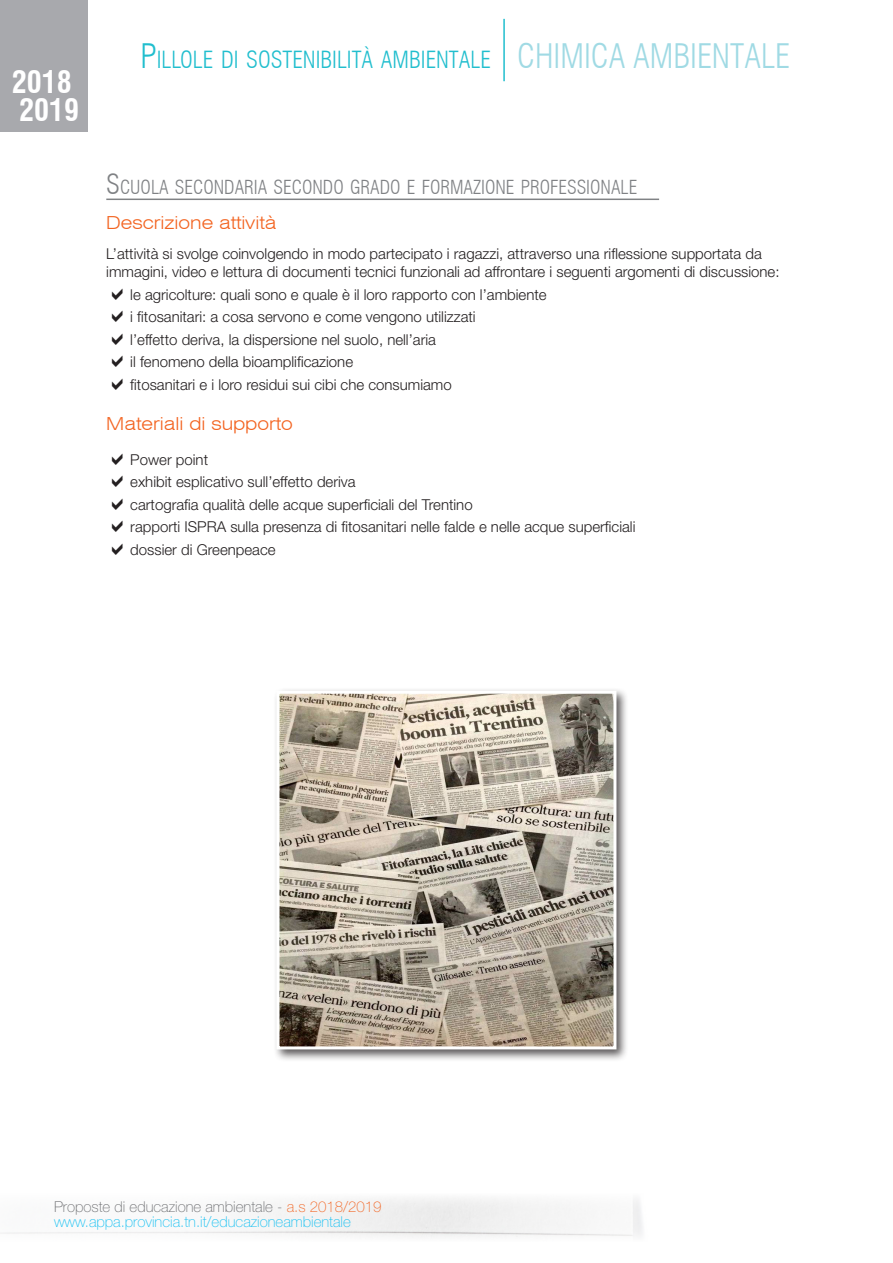
<style>
.page{position:relative;width:893px;height:1263px;background:#fff}
.page>*{position:absolute;margin:0;border:0;box-sizing:border-box;transform-origin:0 0}
.t1{font:700 condensed 30px/27.8px "Swiss 721 BT";color:#fff}
.t2{font:300 condensed 23.1px "Swiss 721 BT";color:#21bece}
.Titoletto{font:300 condensed 18.9px "Swiss 721 BT";color:#808285}
.titolino{font:300 expanded 18px "Swiss 721 BT";color:#f36421}
.elenco{font:300 15px "Helvetica Neue LT Std";color:#231f20}
.testo{font:300 15px/18px "Helvetica Neue LT Std";color:#231f20}
.t3{font:100 15px/15px "Helvetica Neue LT Std";color:#15c0f2}
.s1{font-size:33px}
.s2{font-size:33px;color:#a0dae4}
.s3{font-size:27px}
.s4{color:#6c6d70}
.s5{color:#f36421}
</style>
<div class="page">
<div style="left:0;top:0;width:88px;height:132px;background:#a8a9ad"></div>
<hr style="left:503px;top:19px;width:2px;height:62px;background:#21bece">
<hr style="left:106px;top:199px;width:553px;height:1px;background:#808285">
<div style="left:273px;top:687px;width:356px;height:375px;background:#231f20;opacity:.75"></div>
<img style="left:280px;top:695px;width:332px;height:350px">
<div style="left:276px;top:691px;width:340px;height:358px;border:3px solid #fff"></div>
<h1 class="t1" style="left:12px;top:69px;width:69px">2018<br>2019</h1>
<h2 class="t2" style="left:141px;top:46px;width:510px"><span class="s1">P</span>ILLOLE DI SOSTENIBILITÀ AMBIENTALE <span class="s2">CHIMICA AMBIENTALE</span></h2>
<p class="Titoletto" style="left:106px;top:176px;width:532px"><span class="s3">S</span>CUOLA SECONDARIA SECONDO GRADO E FORMAZIONE PROFESSIONALE</p>
<p class="titolino" style="left:106px;top:212px;width:172px">Descrizione attività</p>
<p class="testo" style="left:106px;top:245px;width:675px">L’attività si svolge coinvolgendo in modo partecipato i ragazzi, attraverso una riflessione supportata da immagini, video e lettura di documenti tecnici funzionali ad affrontare i seguenti argomenti di discussione:</p>
<p class="elenco" style="left:130px;top:285px;width:418px">le agricolture: quali sono e quale è il loro rapporto con l’ambiente</p>
<p class="elenco" style="left:130px;top:308px;width:347px">i fitosanitari: a cosa servono e come vengono utilizzati</p>
<p class="elenco" style="left:130px;top:330px;width:307px">l’effetto deriva, la dispersione nel suolo, nell’aria</p>
<p class="elenco" style="left:130px;top:353px;width:224px">il fenomeno della bioamplificazione</p>
<p class="elenco" style="left:130px;top:375px;width:323px">fitosanitari e i loro residui sui cibi che consumiamo</p>
<p class="titolino" style="left:106px;top:412px;width:188px">Materiali di supporto</p>
<p class="elenco" style="left:130px;top:450px;width:79px">Power point</p>
<p class="elenco" style="left:130px;top:473px;width:227px">exhibit esplicativo sull’effetto deriva</p>
<p class="elenco" style="left:130px;top:495px;width:344px">cartografia qualità delle acque superficiali del Trentino</p>
<p class="elenco" style="left:130px;top:518px;width:507px">rapporti ISPRA sulla presenza di fitosanitari nelle falde e nelle acque superficiali</p>
<p class="elenco" style="left:130px;top:540px;width:147px">dossier di Greenpeace</p>
<p class="t3" style="left:54px;top:1199px;width:329px"><span class="s4">Proposte di educazione ambientale -</span> <span class="s5">a.s 2018/2019 </span>www.appa.provincia.tn.it/educazioneambientale</p>
</div>
